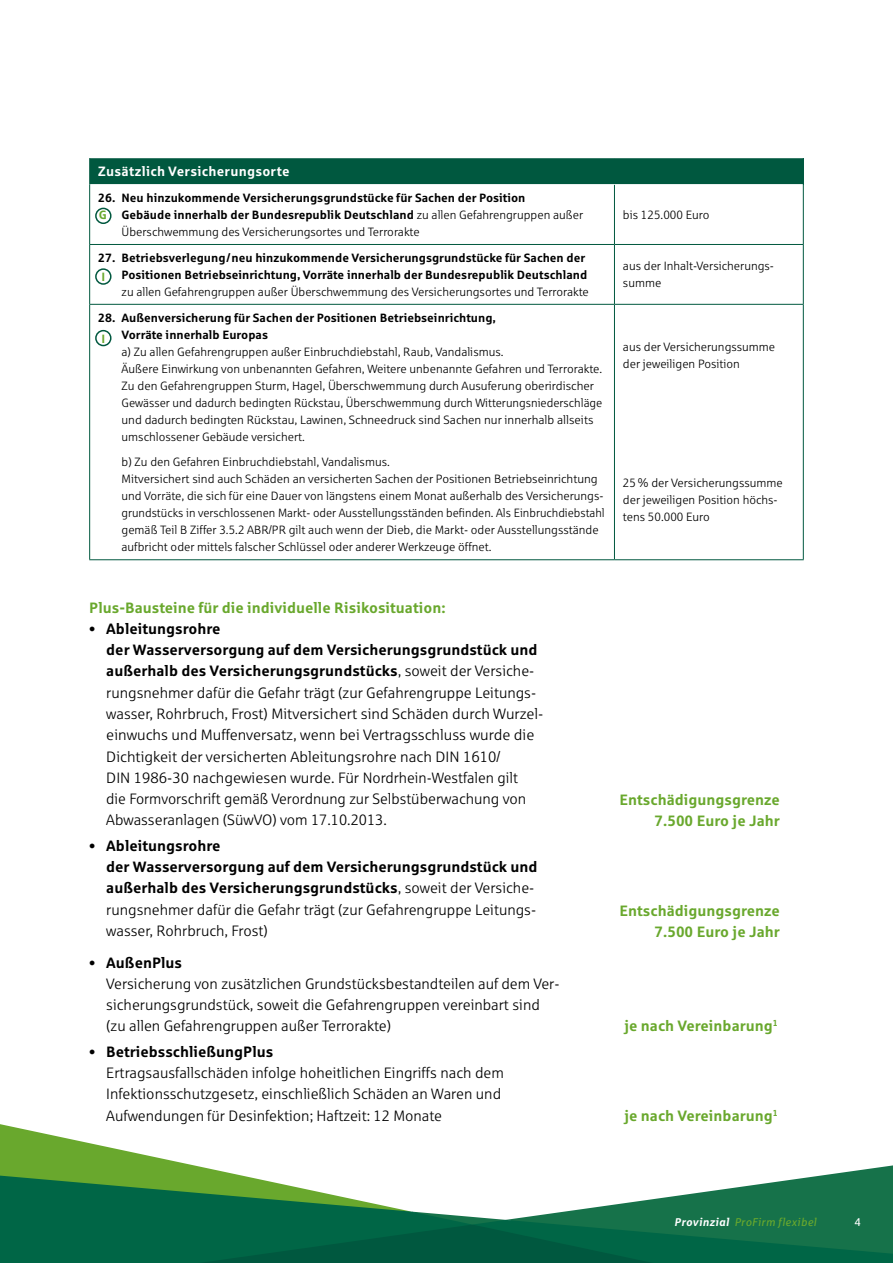
<style>
.page{position:relative;width:893px;height:1263px;background:#fff}
.page>*{position:absolute;margin:0;border:0;box-sizing:border-box;transform-origin:0 0}
.t1{font:15px/21.3px "Sparkasse Lt";color:#000}
.t2{font:700 15px/21.3px "Sparkasse Rg";color:#000}
.t3{font:700 15px/21.3px "Sparkasse Rg";color:#69a82d;text-align:right}
.t4{font:700 13.5px "Sparkasse Rg";letter-spacing:.02em;color:#fff}
.t5{font:12px/17px "Sparkasse Lt";color:#000}
.t6{font:700 12px/17px "Sparkasse Rg";color:#000}
.t7{font:700 12px "Sparkasse Rg";color:#69a82d}
.t8{font:italic 11.25px "Sparkasse Rg";letter-spacing:.025em;color:#69a82d}
.t9{font:11.25px "Sparkasse Rg";color:#fff}
.s1{font-family:"Sparkasse Lt";font-weight:400}
.s2{font-weight:700;color:#fff}
</style>
<div class="page">
<div style="left:90px;top:158px;width:713px;height:27px;background:#00583f"></div>
<svg style="left:90px;top:185px;width:713px;height:374px"></svg>
<hr style="left:90px;top:184px;width:524px;height:1px;background:#fff">
<hr style="left:614px;top:184px;width:189px;height:1px;background:#fff">
<svg style="left:89px;top:158px;width:1px;height:27px"></svg>
<svg style="left:803px;top:158px;width:1px;height:27px"></svg>
<hr style="left:89px;top:185px;width:1px;height:59px;background:#00583f">
<hr style="left:614px;top:185px;width:1px;height:59px;background:#00583f">
<hr style="left:803px;top:185px;width:1px;height:59px;background:#00583f">
<hr style="left:89px;top:244px;width:525px;height:1px;background:#00583f">
<hr style="left:89px;top:245px;width:1px;height:59px;background:#00583f">
<hr style="left:614px;top:244px;width:190px;height:1px;background:#00583f">
<hr style="left:614px;top:245px;width:1px;height:59px;background:#00583f">
<hr style="left:803px;top:245px;width:1px;height:59px;background:#00583f">
<hr style="left:89px;top:304px;width:525px;height:1px;background:#00583f">
<hr style="left:89px;top:305px;width:1px;height:254px;background:#00583f">
<hr style="left:614px;top:304px;width:190px;height:1px;background:#00583f">
<hr style="left:614px;top:305px;width:1px;height:254px;background:#00583f">
<hr style="left:803px;top:305px;width:1px;height:254px;background:#00583f">
<hr style="left:89px;top:559px;width:525px;height:1px;background:#00583f">
<hr style="left:614px;top:559px;width:190px;height:1px;background:#00583f">
<svg style="left:0;top:1124px;width:893px;height:139px"></svg>
<div style="left:96px;top:331px;width:15px;height:14px;background:#fff;border-radius:50%"></div>
<div style="left:95px;top:330px;width:17px;height:16px;border:2px solid #00583f;border-radius:50%"></div>
<div style="left:96px;top:208px;width:15px;height:15px;background:#fff;border-radius:50%"></div>
<div style="left:95px;top:208px;width:17px;height:16px;border:2px solid #00583f;border-radius:50%"></div>
<div style="left:96px;top:269px;width:15px;height:15px;background:#fff;border-radius:50%"></div>
<div style="left:95px;top:268px;width:17px;height:17px;border:2px solid #00583f;border-radius:50%"></div>
<p class="t4" style="left:98px;top:163px;width:193px">Zusätzlich Versicherungsorte</p>
<p class="t6" style="left:122px;top:189px;width:463px;text-indent:-23px">26. Neu hinzukommende Versicherungsgrundstücke für Sachen der Position<br>Gebäude innerhalb der Bundesrepublik Deutschland <span class="s1">zu allen Gefahrengruppen außer</span></p>
<p class="t5" style="left:122px;top:223px;width:300px">Überschwemmung des Versicherungsortes und Terrorakte</p>
<p class="t7" style="left:99px;top:208px;width:9px">G</p>
<p class="t6" style="left:98px;top:249px;width:491px;text-align:right">27. Betriebsverlegung/neu hinzukommende Versicherungsgrundstücke für Sachen der<br>Positionen Betriebseinrichtung, Vorräte innerhalb der Bundesrepublik Deutschland</p>
<p class="t5" style="left:122px;top:283px;width:469px">zu allen Gefahrengruppen außer Überschwemmung des Versicherungsortes und Terrorakte</p>
<p class="t7" style="left:101px;top:269px;width:5px">I</p>
<p class="t6" style="left:122px;top:308px;width:376px;text-indent:-23px">28. Außenversicherung für Sachen der Positionen Betriebseinrichtung,<br>Vorräte innerhalb Europas</p>
<p class="t5" style="left:122px;top:343px;width:482px">a) Zu allen Gefahrengruppen außer Einbruchdiebstahl, Raub, Vandalismus.<br>Äußere Einwirkung von unbenannten Gefahren, Weitere unbenannte Gefahren und Terrorakte.<br>Zu den Gefahrengruppen Sturm, Hagel, Überschwemmung durch Ausuferung oberirdischer Gewässer und dadurch bedingten Rückstau, Überschwemmung durch Witterungsniederschläge und dadurch bedingten Rückstau, Lawinen, Schneedruck sind Sachen nur innerhalb allseits umschlossener Gebäude versichert.</p>
<p class="t5" style="left:122px;top:453px;width:485px">b) Zu den Gefahren Einbruchdiebstahl, Vandalismus.<br>Mitversichert sind auch Schäden an versicherten Sachen der Positionen Betriebseinrichtung und Vorräte, die sich für eine Dauer von längstens einem Monat außerhalb des Versicherungs&shy;grundstücks in verschlossenen Markt- oder Ausstellungsständen befinden. Als Einbruchdiebstahl gemäß Teil B Ziffer 3.5.2 ABR/PR gilt auch wenn der Dieb, die Markt- oder Ausstellungsstände aufbricht oder mittels falscher Schlüssel oder anderer Werkzeuge öffnet.</p>
<p class="t7" style="left:101px;top:331px;width:5px">I</p>
<p class="t5" style="left:623px;top:206px;width:88px">bis 125.000 Euro</p>
<p class="t5" style="left:623px;top:257px;width:153px">aus der Inhalt-Versicherungs&shy;summe</p>
<p class="t5" style="left:623px;top:338px;width:154px">aus der Versicherungssumme der jeweiligen Position</p>
<p class="t5" style="left:623px;top:475px;width:161px">25 % der Versicherungssumme der jeweiligen Position höchs&shy;tens 50.000 Euro</p>
<p class="t3" style="left:89px;top:596px;width:358px">Plus-Bausteine für die individuelle Risikosituation:</p>
<p class="t2" style="left:106px;top:617px;width:433px;text-indent:-17px"><span class="s1">•</span> Ableitungsrohre<br>der Wasserversorgung auf dem Versicherungsgrundstück und außerhalb des Versicherungsgrundstücks<span class="s1">, soweit der Versiche-</span></p>
<p class="t1" style="left:106px;top:682px;width:439px">rungsnehmer dafür die Gefahr trägt (zur Gefahrengruppe Leitungs&shy;wasser, Rohrbruch, Frost) Mitversichert sind Schäden durch Wurzel&shy;einwuchs und Muffenversatz, wenn bei Vertragsschluss wurde die Dichtigkeit der versicherten Ableitungsrohre nach DIN 1610/<br>DIN 1986-30 nachgewiesen wurde. Für Nordrhein-Westfalen gilt<br>die Formvorschrift gemäß Verordnung zur Selbstüberwachung von Abwasseranlagen (SüwVO) vom 17.10.2013.</p>
<p class="t2" style="left:106px;top:834px;width:433px;text-indent:-17px"><span class="s1">•</span> Ableitungsrohre<br>der Wasserversorgung auf dem Versicherungsgrundstück und außerhalb des Versicherungsgrundstücks<span class="s1">, soweit der Versiche-</span></p>
<p class="t1" style="left:106px;top:898px;width:431px">rungsnehmer dafür die Gefahr trägt (zur Gefahrengruppe Leitungs&shy;wasser, Rohrbruch, Frost)</p>
<p class="t2" style="left:89px;top:951px;width:94px"><span class="s1">•</span> AußenPlus</p>
<p class="t1" style="left:106px;top:973px;width:455px">Versicherung von zusätzlichen Grundstücksbestandteilen auf dem Ver&shy;sicherungsgrundstück, soweit die Gefahrengruppen vereinbart sind (zu allen Gefahrengruppen außer Terrorakte)</p>
<p class="t2" style="left:89px;top:1040px;width:186px"><span class="s1">•</span> BetriebsschließungPlus</p>
<p class="t1" style="left:106px;top:1062px;width:399px">Ertragsausfallschäden infolge hoheitlichen Eingriffs nach dem<br>Infektionsschutzgesetz, einschließlich Schäden an Waren und<br>Aufwendungen für Desinfektion; Haftzeit: 12 Monate</p>
<p class="t3" style="left:620px;top:788px;width:162px">Entschädigungsgrenze<br>7.500 Euro je Jahr</p>
<p class="t3" style="left:620px;top:899px;width:162px">Entschädigungsgrenze<br>7.500 Euro je Jahr</p>
<p class="t3" style="left:624px;top:1015px;width:155px">je nach Vereinbarung<sup>1</sup></p>
<p class="t3" style="left:624px;top:1104px;width:155px">je nach Vereinbarung<sup>1</sup></p>
<p class="t8" style="left:674px;top:1215px;width:144px"><span class="s2">Provinzial</span> ProFirm flexibel</p>
<p class="t9" style="left:855px;top:1215px;width:8px">4</p>
</div>
